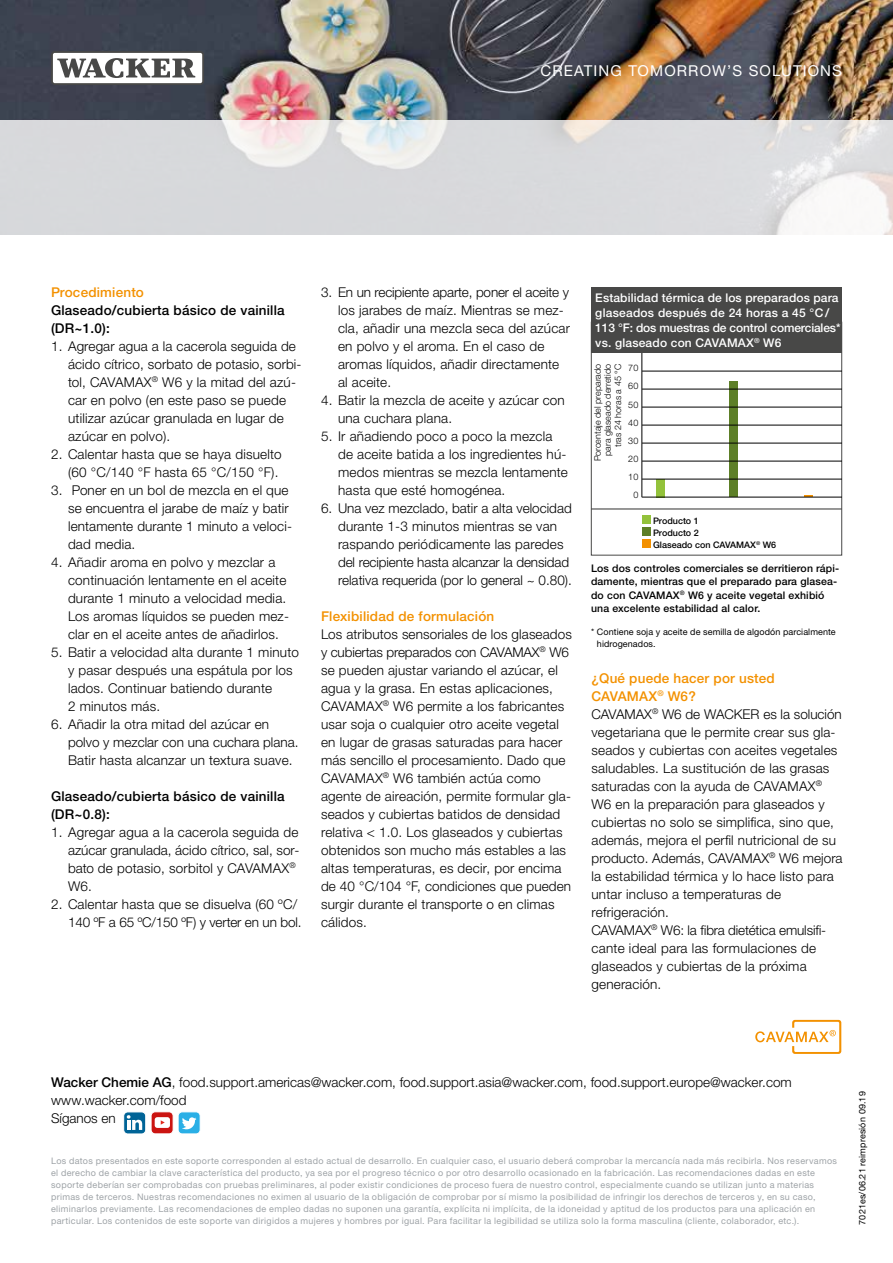
<style>
.page{position:relative;width:893px;height:1263px;background:#fff}
.page>*{position:absolute;margin:0;border:0;box-sizing:border-box;transform-origin:0 0}
.t1{font:15px "Helvetica Panfor Wacker";letter-spacing:.075em;color:#fff}
.t2{font:300 13.5px/18px "Helvetica Panfor Wacker";letter-spacing:.015em;color:#000}
.t3{font:500 13.5px/18px "Helvetica Panfor Wacker";letter-spacing:.015em;color:#000}
.t4{font:500 13.5px "Helvetica Panfor Wacker";letter-spacing:.015em;color:#f39100}
.t5{font:500 12px/15px "Helvetica Panfor Wacker";letter-spacing:.01em;color:#fff}
.t6{font:500 10.5px/13.5px "Helvetica Panfor Wacker";letter-spacing:.015em;color:#000}
.t7{font:9px/12px "Helvetica Panfor Wacker";letter-spacing:.035em;color:#9ea3a7}
.t8{font:9px/12px "Helvetica Panfor Wacker";letter-spacing:.01em;color:#000}
.t9{font:300 9px/18px "Helvetica Panfor Wacker";color:#000;text-align:center}
.t10{font:500 9px/12px "Helvetica Panfor Wacker";color:#000}
.s1{font-weight:500;color:#f39100}
.s2{font-weight:500}
</style>
<div class="page">
<svg style="left:804px;top:495px;width:8px;height:2px"></svg>
<img style="left:0;top:0;width:893px;height:120px">
<svg style="left:755px;top:1020px;width:86px;height:34px"></svg>
<div style="left:657px;top:479px;width:8px;height:18px;background:#93c23b"></div>
<div style="left:729px;top:382px;width:9px;height:115px;background:#5d7f27"></div>
<div style="left:591px;top:322px;width:251px;height:233px;border:1px solid #484847"></div>
<hr style="left:642px;top:371px;width:200px;height:1px;background:#000">
<hr style="left:642px;top:389px;width:200px;height:1px;background:#000">
<hr style="left:642px;top:407px;width:200px;height:1px;background:#000">
<hr style="left:642px;top:425px;width:200px;height:1px;background:#000">
<hr style="left:642px;top:443px;width:200px;height:1px;background:#000">
<hr style="left:642px;top:461px;width:200px;height:1px;background:#000">
<hr style="left:642px;top:479px;width:200px;height:1px;background:#000">
<hr style="left:642px;top:497px;width:200px;height:1px;background:#000">
<hr style="left:642px;top:343px;width:1px;height:154px;background:#000">
<div style="left:591px;top:287px;width:251px;height:66px;background:#484847"></div>
<hr style="left:591px;top:508px;width:251px;height:1px;background:#484847">
<div style="left:642px;top:515px;width:9px;height:9px;background:#93c23b"></div>
<div style="left:642px;top:527px;width:9px;height:9px;background:#5d7f27"></div>
<div style="left:642px;top:539px;width:9px;height:9px;background:#f39100"></div>
<svg style="left:0;top:120px;width:893px;height:115px;background:#dcdddf"></svg>
<svg style="left:51px;top:51px;width:153px;height:34px"></svg>
<div style="left:53px;top:53px;width:149px;height:30px;background:#fff;border-radius:2px"></div>
<svg style="left:57px;top:58px;width:138px;height:20px"></svg>
<svg style="left:123px;top:1111px;width:78px;height:23px"></svg>
<p class="t1" style="left:540px;top:61px;width:303px">CREATING TOMORROW’S SOLUTIONS</p>
<p class="t4" style="left:51px;top:284px;width:94px">Procedimiento</p>
<p class="t3" style="left:51px;top:301px;width:235px">Glaseado/cubierta básico de vainilla (DR~1.0):</p>
<p class="t2" style="left:68px;top:337px;width:235px;text-indent:-17px">1. Agregar agua a la cacerola seguida de ácido cítrico, sorbato de potasio, sorbi&shy;tol, CAVAMAX<sup>®</sup> W6 y la mitad del azú&shy;car en polvo (en este paso se puede utilizar azúcar granulada en lugar de azúcar en polvo).</p>
<p class="t2" style="left:51px;top:445px;width:232px;text-align:right">2. Calentar hasta que se haya disuelto (60 °C/140 °F hasta 65 °C/150 °F).</p>
<p class="t2" style="left:68px;top:481px;width:226px;text-indent:-17px">3. Poner en un bol de mezcla en el que se encuentra el jarabe de maíz y batir lentamente durante 1 minuto a veloci&shy;dad media.</p>
<p class="t2" style="left:68px;top:553px;width:222px;text-indent:-17px">4. Añadir aroma en polvo y mezclar a continuación lentamente en el aceite durante 1 minuto a velocidad media.<br>Los aromas líquidos se pueden mez&shy;clar en el aceite antes de añadirlos.</p>
<p class="t2" style="left:68px;top:643px;width:232px;text-indent:-17px">5. Batir a velocidad alta durante 1 minuto y pasar después una espátula por los lados. Continuar batiendo durante<br>2 minutos más.</p>
<p class="t2" style="left:68px;top:715px;width:232px;text-indent:-17px">6. Añadir la otra mitad del azúcar en polvo y mezclar con una cuchara plana.<br>Batir hasta alcanzar un textura suave.</p>
<p class="t3" style="left:51px;top:787px;width:235px">Glaseado/cubierta básico de vainilla (DR~0.8):</p>
<p class="t2" style="left:68px;top:823px;width:233px;text-indent:-17px">1. Agregar agua a la cacerola seguida de azúcar granulada, ácido cítrico, sal, sor&shy;bato de potasio, sorbitol y CAVAMAX<sup>®<br></sup>W6.</p>
<p class="t2" style="left:68px;top:895px;width:235px;text-indent:-17px">2. Calentar hasta que se disuelva (60 ºC/<br>140 ºF a 65 ºC/150 ºF) y verter en un bol.</p>
<p class="t2" style="left:338px;top:283px;width:234px;text-indent:-17px">3. En un recipiente aparte, poner el aceite y los jarabes de maíz. Mientras se mez&shy;cla, añadir una mezcla seca del azúcar en polvo y el aroma. En el caso de aromas líquidos, añadir directamente al aceite.</p>
<p class="t2" style="left:338px;top:391px;width:228px;text-indent:-17px">4. Batir la mezcla de aceite y azúcar con una cuchara plana.</p>
<p class="t2" style="left:338px;top:427px;width:231px;text-indent:-17px">5. Ir añadiendo poco a poco la mezcla de aceite batida a los ingredientes hú&shy;medos mientras se mezcla lentamente hasta que esté homogénea.</p>
<p class="t2" style="left:338px;top:499px;width:235px;text-indent:-17px">6. Una vez mezclado, batir a alta velocidad durante 1-3 minutos mientras se van raspando periódicamente las paredes del recipiente hasta alcanzar la densidad relativa requerida (por lo general ~ 0.80).</p>
<p class="t4" style="left:321px;top:608px;width:175px">Flexibilidad de formulación</p>
<p class="t2" style="left:321px;top:625px;width:252px">Los atributos sensoriales de los glaseados y cubiertas preparados con CAVAMAX<sup>®</sup> W6 se pueden ajustar variando el azúcar, el agua y la grasa. En estas aplicaciones, CAVAMAX<sup>®</sup> W6 permite a los fabricantes usar soja o cualquier otro aceite vegetal en lugar de grasas saturadas para hacer más sencillo el procesamiento. Dado que CAVAMAX<sup>®</sup> W6 también actúa como agente de aireación, permite formular gla&shy;seados y cubiertas batidos de densidad relativa &lt; 1.0. Los glaseados y cubiertas obtenidos son mucho más estables a las altas temperaturas, es decir, por encima de 40 °C/104 °F, condiciones que pueden surgir durante el transporte o en climas cálidos.</p>
<p class="t5" style="left:595px;top:290px;width:247px">Estabilidad térmica de los preparados para glaseados después de 24 horas a 45 °C / 113 °F: dos muestras de control comerciales* vs. glaseado con CAVAMAX<sup>®</sup> W6</p>
<p class="t9" style="left:592px;top:461px;width:99px;line-height:10.2px;text-align:right;rotate:-90deg">Porcentaje del preparado para glaseado derretido tras 24 horas a 45 °C</p>
<p class="t9" style="left:628px;top:359px;width:12px">70<br>60<br>50<br>40<br>30<br>20<br>10<br>0</p>
<p class="t10" style="left:653px;top:514px;width:125px">Producto 1<br>Producto 2<br>Glaseado con CAVAMAX<sup>®</sup> W6</p>
<p class="t6" style="left:591px;top:561px;width:250px">Los dos controles comerciales se derritieron rápi&shy;damente, mientras que el preparado para glasea&shy;do con CAVAMAX<sup>®</sup> W6 y aceite vegetal exhibió una excelente estabilidad al calor.</p>
<p class="t8" style="left:597px;top:626px;width:240px;text-indent:-6px">* Contiene soja y aceite de semilla de algodón parcialmente hidrogenados.</p>
<p class="t2" style="left:591px;top:669px;width:252px"><span class="s1">¿Qué puede hacer por usted CAVAMAX</span><sup>®</sup> <span class="s1">W6?<br></span>CAVAMAX<sup>®</sup> W6 de WACKER es la solución vegetariana que le permite crear sus gla&shy;seados y cubiertas con aceites vegetales saludables. La sustitución de las grasas saturadas con la ayuda de CAVAMAX<sup>® </sup>W6 en la preparación para glaseados y cubiertas no solo se simplifica, sino que, además, mejora el perfil nutricional de su producto. Además, CAVAMAX<sup>®</sup> W6 mejora la estabilidad térmica y lo hace listo para untar incluso a temperaturas de refrigeración.<br>CAVAMAX<sup>®</sup> W6: la fibra dietética emulsifi&shy;cante ideal para las formulaciones de glaseados y cubiertas de la próxima generación.</p>
<p class="t2" style="left:51px;top:1073px;width:742px"><span class="s2">Wacker Chemie AG</span>, food.support.americas@wacker.com, food.support.asia@wacker.com, food.support.europe@wacker.com www.wacker.com/food<br>Síganos en</p>
<p class="t7" style="left:51px;top:1154px;width:788px">Los datos presentados en este soporte corresponden al estado actual de desarrollo. En cualquier caso, el usuario deberá comprobar la mercancía nada más recibirla. Nos reservamos el derecho de cambiar la clave característica del producto, ya sea por el progreso técnico o por otro desarrollo ocasionado en la fabricación. Las recomendaciones dadas en este soporte deberían ser comprobadas con pruebas preliminares, al poder existir condiciones de proceso fuera de nuestro control, especialmente cuando se utilizan junto a materias primas de terceros. Nuestras recomendaciones no eximen al usuario de la obligación de comprobar por sí mismo la posibilidad de infringir los derechos de terceros y, en su caso, eliminarlos previamente. Las recomendaciones de empleo dadas no suponen una garantía, explícita ni implícita, de la idoneidad y aptitud de los productos para una aplicación en particular. Los contenidos de este soporte van dirigidos a mujeres y hombres por igual. Para facilitar la legibilidad se utiliza solo la forma masculina (cliente, colaborador, etc.).</p>
<p class="t8" style="left:856px;top:1225px;width:135px;rotate:-90deg">7021es/06.21 reimpresión 09.19</p>
</div>
